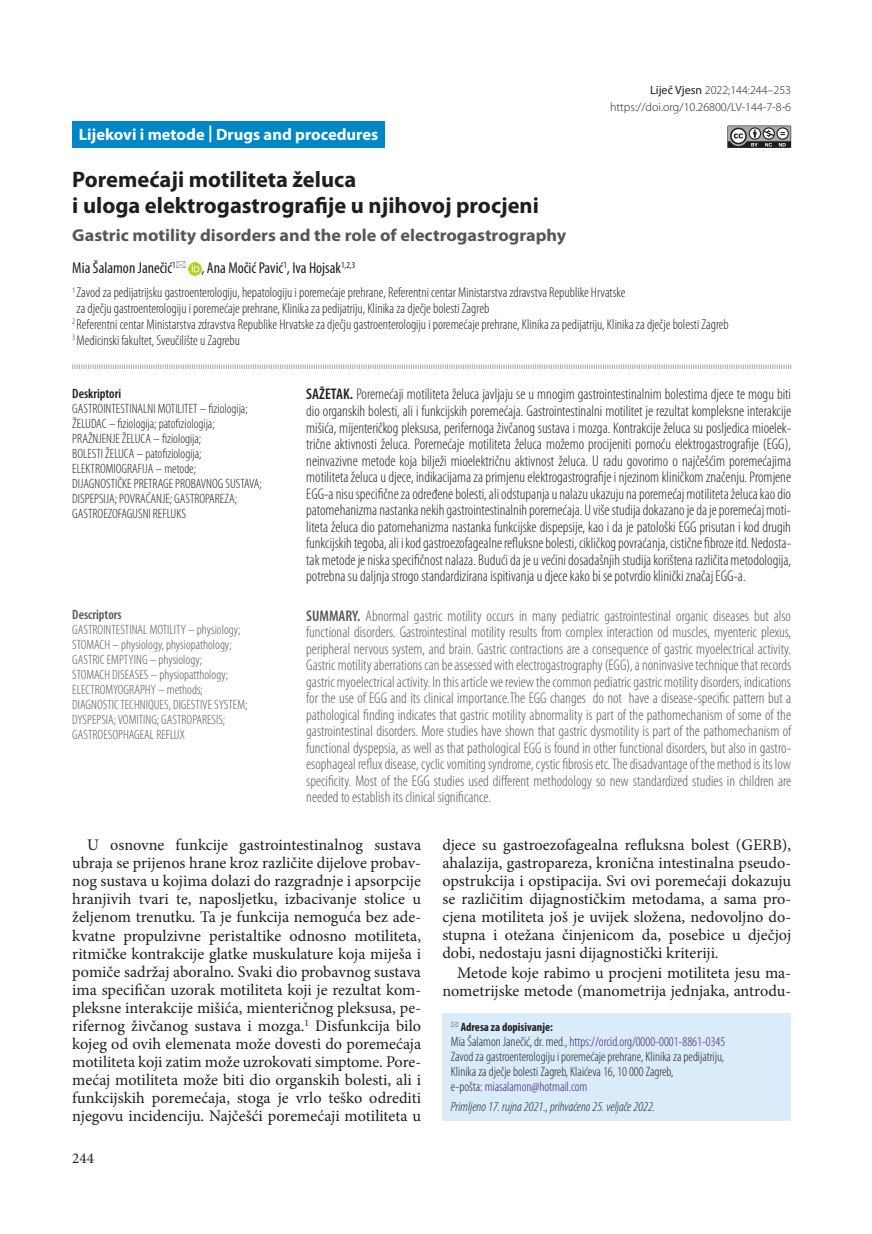
<style>
.page{position:relative;width:872px;height:1234px;background:#fff}
.page>*{position:absolute;margin:0;border:0;box-sizing:border-box;transform-origin:0 0}
.t1{font:700 22.5px/25.5px "Myriad Pro";color:#1f1e1f}
.t2{font:700 17.25px "Myriad Pro";color:#565557;scale:1.05 1}
.t3{font:700 16.5px "Myriad Pro";color:#fff}
.t4{font:16.2px/18px "Minion Pro";color:#1f1e1f;text-align:justify}
.t5{font:condensed 15.75px "Myriad Pro";color:#1f1e1f}
.t6{font:300 condensed 15.45px/16.5px "Myriad Pro";color:#1f1e1f;text-align:justify}
.t7{font:300 condensed 15.45px/16.5px "Myriad Pro";color:#565557;text-align:justify}
.t8{font:15px "Minion Pro";color:#1f1e1f}
.t9{font:300 condensed 14.25px "Myriad Pro";color:#1f1e1f}
.t10{font:300 condensed 13.5px/15px "Myriad Pro";color:#1f1e1f}
.t11{font:300 condensed 13.5px/15px "Myriad Pro";color:#565557}
.t12{font:italic 300 condensed 13.5px "Myriad Pro";color:#1f1e1f}
.t13{font:600 condensed 13.5px "Myriad Pro";color:#1f1e1f}
.t14{font:600 condensed 13.5px "Myriad Pro";color:#565557}
.t15{font:300 12px/16.5px "Myriad Pro";color:#1f1e1f;text-align:right}
.t16{font:700 condensed 12px "Myriad Pro";color:#1f1e1f}
.s1{font-weight:400}
.s2{font-weight:600}
.s3{color:#371d7c}
</style>
<div class="page">
<svg style="left:727px;top:125px;width:64px;height:23px"></svg>
<div style="left:442px;top:1013px;width:349px;height:107px;background:#daebf9"></div>
<div style="left:72px;top:121px;width:312px;height:27px;background:#0087c5"></div>
<svg style="left:72px;top:364px;width:719px;height:5px"></svg>
<svg style="left:188px;top:262px;width:13px;height:13px"></svg>
<p class="t3" style="left:79px;top:123px;width:301px">Lijekovi i metode | Drugs and procedures</p>
<p class="t15" style="left:610px;top:82px;width:182px"><span class="s1">Liječ Vjesn</span> 2022;144:244–253 https://doi.org/10.26800/LV-144-7-8-6</p>
<h1 class="t1" style="left:72px;top:166px;width:468px">Poremećaji motiliteta želuca<br>i uloga elektrogastrografije u njihovoj procjeni</h1>
<p class="t2" style="left:72px;top:224px;width:472px">Gastric motility disorders and the role of electrogastrography</p>
<p class="t5" style="left:72px;top:258px;width:105px">Mia Šalamon Janečić<sup>1</sup></p>
<p class="t5" style="left:201px;top:258px;width:155px">, Ana Močić Pavić<sup>1</sup>, Iva Hojsak<sup>1,2,3</sup></p>
<p class="t9" style="left:72px;top:284px;width:554px"><sup>1</sup> Zavod za pedijatrijsku gastroenterologiju, hepatologiju i poremećaje prehrane, Referentni centar Ministarstva zdravstva Republike Hrvatske</p>
<p class="t9" style="left:77px;top:300px;width:414px">za dječju gastroenterologiju i poremećaje prehrane, Klinika za pedijatriju, Klinika za dječje bolesti Zagreb</p>
<p class="t9" style="left:72px;top:315px;width:658px"><sup>2</sup> Referentni centar Ministarstva zdravstva Republike Hrvatske za dječju gastroenterologiju i poremećaje prehrane, Klinika za pedijatriju, Klinika za dječje bolesti Zagreb</p>
<p class="t9" style="left:72px;top:331px;width:169px"><sup>3</sup> Medicinski fakultet, Sveučilište u Zagrebu</p>
<p class="t13" style="left:72px;top:385px;width:50px">Deskriptori</p>
<p class="t10" style="left:72px;top:401px;width:191px">GASTROINTESTINALNI MOTILITET – fiziologija; ŽELUDAC – fiziologija; patofiziologija; PRAŽNJENJE ŽELUCA – fiziologija;<br>BOLESTI ŽELUCA – patofiziologija; ELEKTROMIOGRAFIJA – metode;<br>DIJAGNOSTIČKE PRETRAGE PROBAVNOG SUSTAVA; DISPEPSIJA; POVRAĆANJE; GASTROPAREZA; GASTROEZOFAGUSNI REFLUKS</p>
<p class="t6" style="left:306px;top:386px;width:486px"><span class="s2">SAŽETAK.</span> Poremećaji motiliteta želuca javljaju se u mnogim gastrointestinalnim bolestima djece te mogu biti dio organskih bolesti, ali i funkcijskih poremećaja. Gastrointestinalni motilitet je rezultat kompleksne interakcije mišića, mijenteričkog pleksusa, perifernoga živčanog sustava i mozga. Kontrakcije želuca su posljedica mioelek&shy;trične aktivnosti želuca. Poremećaje motiliteta želuca možemo procijeniti pomoću elektrogastrografije (EGG), neinvazivne metode koja bilježi mioelektričnu aktivnost želuca. U radu govorimo o najčešćim poremećajima motiliteta želuca u djece, indikacijama za primjenu elektrogastrografije i njezinom kliničkom značenju. Promjene EGG-a nisu specifične za određene bolesti, ali odstupanja u nalazu ukazuju na poremećaj motiliteta želuca kao dio patomehanizma nastanka nekih gastrointestinalnih poremećaja. U više studija dokazano je da je poremećaj moti&shy;liteta želuca dio patomehanizma nastanka funkcijske dispepsije, kao i da je patološki EGG prisutan i kod drugih funkcijskih tegoba, ali i kod gastroezofagealne refluksne bolesti, cikličkog povraćanja, cistične fibroze itd. Nedosta&shy;tak metode je niska specifičnost nalaza. Budući da je u većini dosadašnjih studija korištena različita metodologija, potrebna su daljnja strogo standardizirana ispitivanja u djece kako bi se potvrdio klinički značaj EGG-a.</p>
<p class="t7" style="left:306px;top:607px;width:486px"><span class="s2">SUMMARY.</span> Abnormal gastric motility occurs in many pediatric gastrointestinal organic diseases but also functional disorders. Gastrointestinal motility results from complex interaction od muscles, myenteric plexus, peripheral nervous system, and brain. Gastric contractions are a consequence of gastric myoelectrical activity.<br>Gastric motility aberrations can be assessed with electrogastrography (EGG), a noninvasive technique that records gastric myoelectrical activity. In this article we review the common pediatric gastric motility disorders, indications for the use of EGG and its clinical importance.The EGG changes do not have a disease-specific pattern but a pathological finding indicates that gastric motility abnormality is part of the pathomechanism of some of the gastrointestinal disorders. More studies have shown that gastric dysmotility is part of the pathomechanism of functional dyspepsia, as well as that pathological EGG is found in other functional disorders, but also in gastro&shy;esophageal reflux disease, cyclic vomiting syndrome, cystic fibrosis etc. The disadvantage of the method is its low specificity. Most of the EGG studies used different methodology so new standardized studies in children are needed to establish its clinical significance.</p>
<p class="t4" style="left:72px;top:835px;width:350px;text-indent:15px">U osnovne funkcije gastrointestinalnog sustava ubraja se prijenos hrane kroz različite dijelove probav&shy;nog sustava u kojima dolazi do razgradnje i apsorpcije hranjivih tvari te, naposljetku, izbacivanje stolice u željenom trenutku. Ta je funkcija nemoguća bez ade&shy;kvatne propulzivne peristaltike odnosno motiliteta, ritmičke kontrakcije glatke muskulature koja miješa i pomiče sadržaj aboralno. Svaki dio probavnog sustava ima specifičan uzorak motiliteta koji je rezultat kom&shy;pleksne interakcije mišića, mienteričnog pleksusa, pe&shy;rifernog živčanog sustava i mozga.<sup>1</sup> Disfunkcija bilo kojeg od ovih elemenata može dovesti do poremećaja motiliteta koji zatim može uzrokovati simptome. Pore&shy;mećaj motiliteta može biti dio organskih bolesti, ali i funkcijskih poremećaja, stoga je vrlo teško odrediti njegovu incidenciju. Najčešći poremećaji motiliteta u</p>
<p class="t4" style="left:442px;top:835px;width:351px">djece su gastroezofagealna refluksna bolest (GERB), ahalazija, gastropareza, kronična intestinalna pseudo&shy;opstrukcija i opstipacija. Svi ovi poremećaji dokazuju se različitim dijagnostičkim metodama, a sama pro&shy;cjena motiliteta još je uvijek složena, nedovoljno do&shy;stupna i otežana činjenicom da, posebice u dječjoj dobi, nedostaju jasni dijagnostički kriteriji.</p>
<p class="t14" style="left:72px;top:606px;width:51px">Descriptors</p>
<p class="t11" style="left:72px;top:622px;width:177px">GASTROINTESTINAL MOTILITY – physiology; STOMACH – physiology, physiopathology; GASTRIC EMPTYING – physiology;<br>STOMACH DISEASES – physiopatthology; ELECTROMYOGRAPHY – methods; DIAGNOSTIC TECHNIQUES, DIGESTIVE SYSTEM; DYSPEPSIA; VOMITING; GASTROPARESIS; GASTROESOPHAGEAL REFLUX</p>
<p class="t4" style="left:442px;top:964px;width:350px;text-align:right">Metode koje rabimo u procjeni motiliteta jesu ma&shy;nometrijske metode (manometrija jednjaka, antrodu-</p>
<p class="t16" style="left:461px;top:1019px;width:94px">Adresa za dopisivanje:</p>
<p class="t10" style="left:451px;top:1033px;width:276px">Mia Šalamon Janečić, dr. med., <span class="s3">https://orcid.org/0000-0001-8861-0345<br></span>Zavod za gastroenterologiju i poremećaje prehrane, Klinika za pedijatriju, Klinika za dječje bolesti Zagreb, Klaićeva 16, 10 000 Zagreb,<br>e-pošta: <span class="s3">miasalamon@hotmail.com</span></p>
<p class="t12" style="left:451px;top:1097px;width:206px">Primljeno 17. rujna 2021., prihvaćeno 25. veljače 2022.</p>
<p class="t8" style="left:72px;top:1147px;width:23px">244</p>
</div>
